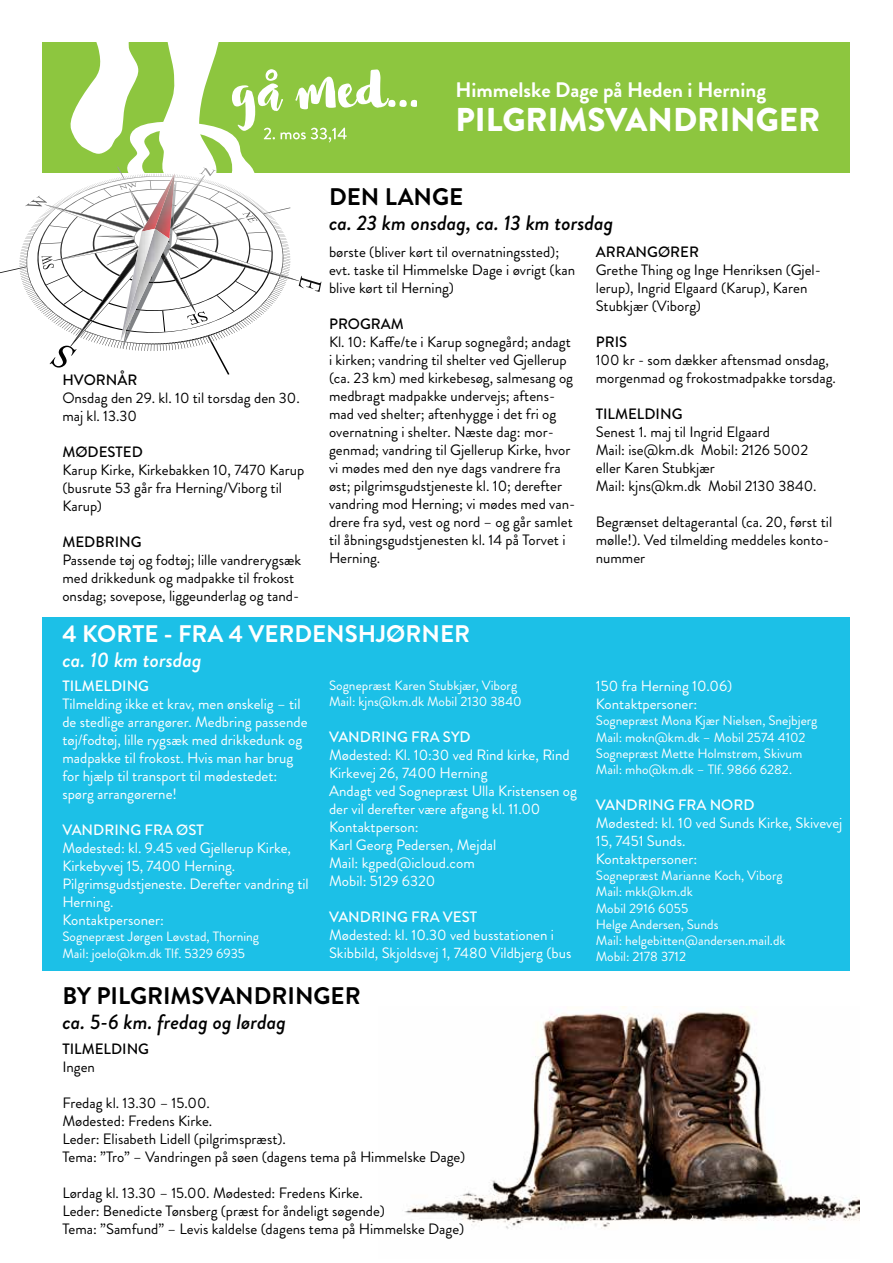
<style>
.page{position:relative;width:893px;height:1263px;background:#fff}
.page>*{position:absolute;margin:0;border:0;box-sizing:border-box;transform-origin:0 0}
.t1{font:900 33px "Brandon Grotesque";color:#fff}
.t2{font:700 24px "Brandon Grotesque";color:#000}
.t3{font:700 24px "Brandon Grotesque";color:#fff}
.t4{font:italic 500 21px "Brandon Grotesque";color:#000}
.t5{font:700 21px "Brandon Grotesque";color:#fff}
.t6{font:italic 500 21px "Brandon Grotesque";color:#fff}
.t7{font:15px/18px "Brandon Grotesque";color:#000}
.t8{font:15px/18px "Brandon Grotesque";color:#fff}
.t9{font:500 15px "Brandon Grotesque";color:#fff}
.t10{font:500 15px "Brandon Grotesque";color:#000}
.t11{font:13.5px/16.2px "Brandon Grotesque";color:#fff}
</style>
<div class="page">
<img style="left:404px;top:1006px;width:455px;height:224px">
<div style="left:43px;top:43px;width:807px;height:130px;background:#8dc63f"></div>
<div style="left:43px;top:617px;width:807px;height:354px;background:#1cc0e7"></div>
<svg style="left:0;top:43px;width:416px;height:332px"></svg>
<img style="left:169px;top:232px;width:6px;height:7px">
<img style="left:142px;top:173px;width:33px;height:59px">
<img style="left:155px;top:229px;width:14px;height:113px">
<img style="left:120px;top:229px;width:35px;height:113px">
<h3 class="t5" style="left:455px;top:75px;width:312px">Himmelske Dage på Heden i Herning</h3>
<h1 class="t1" style="left:455px;top:97px;width:366px">PILGRIMSVANDRINGER</h1>
<p class="t10" style="left:62px;top:370px;width:77px">HVORNÅR</p>
<p class="t7" style="left:62px;top:389px;width:239px">Onsdag den 29. kl. 10 til torsdag den 30. maj kl. 13.30</p>
<p class="t10" style="left:62px;top:442px;width:82px">MØDESTED</p>
<p class="t7" style="left:62px;top:461px;width:243px">Karup Kirke, Kirkebakken 10, 7470 Karup (busrute 53 går fra Herning/Viborg til<br>Karup)</p>
<p class="t10" style="left:62px;top:532px;width:81px">MEDBRING</p>
<p class="t7" style="left:62px;top:551px;width:240px">Passende tøj og fodtøj; lille vandrerygsæk med drikkedunk og madpakke til frokost onsdag; sovepose, liggeunderlag og tand-</p>
<h2 class="t2" style="left:329px;top:180px;width:136px">DEN LANGE</h2>
<h3 class="t4" style="left:329px;top:208px;width:286px">ca. 23 km onsdag, ca. 13 km torsdag</h3>
<p class="t7" style="left:329px;top:243px;width:247px">børste (bliver kørt til overnatningssted); evt. taske til Himmelske Dage i øvrigt (kan blive kørt til Herning)</p>
<p class="t10" style="left:329px;top:313px;width:76px">PROGRAM</p>
<p class="t7" style="left:329px;top:333px;width:248px">Kl. 10: Kaffe/te i Karup sognegård; andagt i kirken; vandring til shelter ved Gjellerup (ca. 23 km) med kirkebesøg, salmesang og medbragt madpakke undervejs; aftens&shy;mad ved shelter; aftenhygge i det fri og overnatning i shelter. Næste dag: mor&shy;genmad; vandring til Gjellerup Kirke, hvor vi mødes med den nye dags vandrere fra øst; pilgrimsgudstjeneste kl. 10; derefter vandring mod Herning; vi mødes med van&shy;drere fra syd, vest og nord – og går samlet til åbningsgudstjenesten kl. 14 på Torvet i Herning.</p>
<p class="t10" style="left:596px;top:241px;width:105px">ARRANGØRER</p>
<p class="t7" style="left:596px;top:261px;width:227px">Grethe Thing og Inge Henriksen (Gjel&shy;lerup), Ingrid Elgaard (Karup), Karen<br>Stubkjær (Viborg)</p>
<p class="t10" style="left:596px;top:331px;width:33px">PRIS</p>
<p class="t7" style="left:596px;top:351px;width:242px">100 kr - som dækker aftensmad onsdag, morgenmad og frokostmadpakke torsdag.</p>
<p class="t10" style="left:596px;top:403px;width:88px">TILMELDING</p>
<p class="t7" style="left:596px;top:423px;width:222px">Senest 1. maj til Ingrid Elgaard<br>Mail: ise@km.dk Mobil: 2126 5002 eller Karen Stubkjær<br>Mail: kjns@km.dk Mobil 2130 3840.</p>
<p class="t7" style="left:596px;top:513px;width:238px">Begrænset deltagerantal (ca. 20, først til mølle!). Ved tilmelding meddeles konto&shy;nummer</p>
<h2 class="t3" style="left:62px;top:617px;width:409px">4 KORTE - FRA 4 VERDENSHJØRNER</h2>
<h3 class="t6" style="left:62px;top:645px;width:141px">ca. 10 km torsdag</h3>
<p class="t9" style="left:62px;top:676px;width:88px">TILMELDING</p>
<p class="t8" style="left:62px;top:695px;width:247px">Tilmelding ikke et krav, men ønskelig – til de stedlige arrangører. Medbring passende tøj/fodtøj, lille rygsæk med drikkedunk og madpakke til frokost. Hvis man har brug for hjælp til transport til mødestedet: spørg arrangørerne!</p>
<p class="t9" style="left:62px;top:820px;width:143px">VANDRING FRA ØST</p>
<p class="t8" style="left:62px;top:839px;width:248px">Mødested: kl. 9.45 ved Gjellerup Kirke,<br>Kirkebyvej 15, 7400 Herning.<br>Pilgrimsgudstjeneste. Derefter vandring til<br>Herning.<br>Kontaktpersoner:</p>
<p class="t11" style="left:62px;top:929px;width:198px">Sognepræst Jørgen Løvstad, Thorning<br>Mail: joelo@km.dk Tlf. 5329 6935</p>
<p class="t11" style="left:329px;top:678px;width:194px">Sognepræst Karen Stubkjær, Viborg<br>Mail: kjns@km.dk Mobil 2130 3840</p>
<p class="t9" style="left:329px;top:727px;width:143px">VANDRING FRA SYD</p>
<p class="t8" style="left:329px;top:746px;width:249px">Mødested: Kl. 10:30 ved Rind kirke, Rind<br>Kirkevej 26, 7400 Herning<br>Andagt ved Sognepræst Ulla Kristensen og der vil derefter være afgang kl. 11.00<br>Kontaktperson:<br>Karl Georg Pedersen, Mejdal<br>Mail: kgped@icloud.com<br>Mobil: 5129 6320</p>
<p class="t9" style="left:329px;top:907px;width:150px">VANDRING FRA VEST</p>
<p class="t8" style="left:329px;top:926px;width:244px">Mødested: kl. 10.30 ved busstationen i<br>Skibbild, Skjoldsvej 1, 7480 Vildbjerg (bus</p>
<h2 class="t2" style="left:62px;top:979px;width:300px">BY PILGRIMSVANDRINGER</h2>
<h3 class="t4" style="left:62px;top:1007px;width:225px">ca. 5-6 km. fredag og lørdag</h3>
<p class="t10" style="left:62px;top:1038px;width:88px">TILMELDING</p>
<p class="t7" style="left:62px;top:1057px;width:34px">Ingen</p>
<p class="t7" style="left:62px;top:1093px;width:405px">Fredag kl. 13.30 – 15.00.<br>Mødested: Fredens Kirke.<br>Leder: Elisabeth Lidell (pilgrimspræst).<br>Tema: ”Tro” – Vandringen på søen (dagens tema på Himmelske Dage)</p>
<p class="t7" style="left:62px;top:1183px;width:403px">Lørdag kl. 13.30 – 15.00. Mødested: Fredens Kirke.<br>Leder: Benedicte Tønsberg (præst for åndeligt søgende)<br>Tema: ”Samfund” – Levis kaldelse (dagens tema på Himmelske Dage)</p>
<p class="t8" style="left:596px;top:677px;width:138px">150 fra Herning 10.06)<br>Kontaktpersoner:</p>
<p class="t11" style="left:596px;top:713px;width:223px">Sognepræst Mona Kjær Nielsen, Snejbjerg Mail: mokn@km.dk – Mobil 2574 4102<br>Sognepræst Mette Holmstrøm, Skivum Mail: mho@km.dk – Tlf. 9866 6282.</p>
<p class="t9" style="left:596px;top:794px;width:160px">VANDRING FRA NORD</p>
<p class="t8" style="left:596px;top:814px;width:248px">Mødested: kl. 10 ved Sunds Kirke, Skivevej<br>15, 7451 Sunds.<br>Kontaktpersoner:</p>
<p class="t11" style="left:596px;top:868px;width:191px">Sognepræst Marianne Koch, Viborg<br>Mail: mkk@km.dk<br>Mobil 2916 6055<br>Helge Andersen, Sunds<br>Mail: helgebitten@andersen.mail.dk<br>Mobil: 2178 3712</p>
</div>
